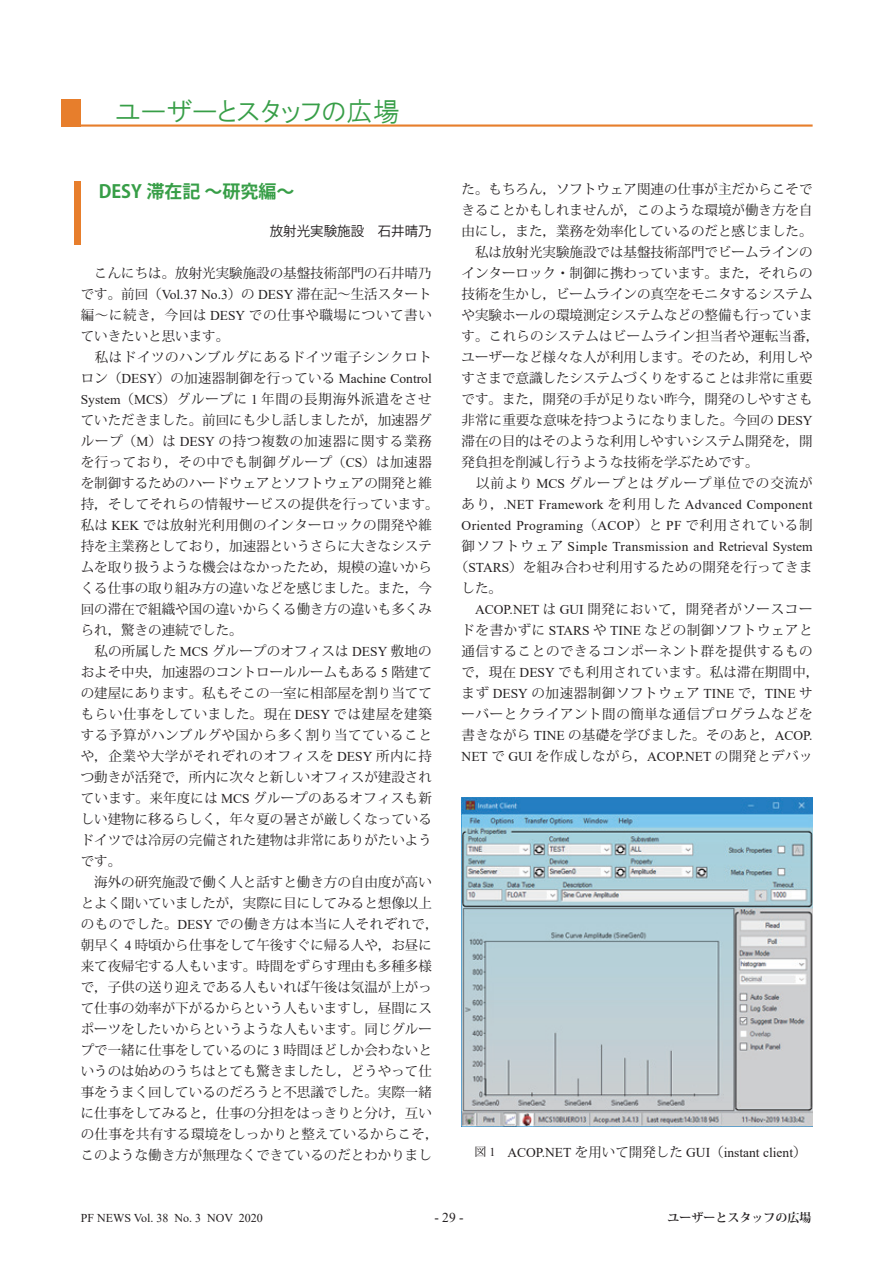
<style>
.page{position:relative;width:893px;height:1263px;background:#fff}
.page>*{position:absolute;margin:0;border:0;box-sizing:border-box;transform-origin:0 0}
.t1{font:27px "HGP Gothic M";color:#379e47}
.t2{font:700 18px "Koz Go Pro";color:#379e47}
.t3{font:13.5px/21px "Koz Min Pro";color:#231f20}
.t4{font:13.5px/21px "Koz Min Pro";letter-spacing:.04em;color:#231f20;text-align:center}
.t5{font:13.5px/21px "Times New Roman";color:#231f20;text-align:justify}
.t6{font:13.5px/21px "Koz Min Pro";letter-spacing:.02em;color:#231f20}
.t7{font:13.5px "Koz Go Pro";color:#231f20}
.t8{font:12px "Times New Roman";color:#231f20}
.t9{font:700 12px "Koz Min Pro";color:#231f20}
.s1{font-family:"HGS Soei Kakugothic UB";color:#231f20}
.s2{font-family:"Times New Roman"}
.s3{font-family:"Koz Min Pro"}
.s4{font-family:"Koz Min Pro";font-size:12px}
.s5{font-size:12px}
</style>
<div class="page">
<hr style="left:61px;top:124px;width:752px;height:3px;background:#e77e2c">
<div style="left:61px;top:99px;width:20px;height:28px;background:#e77e2c"></div>
<div style="left:74px;top:181px;width:7px;height:64px;background:#e77e2c"></div>
<img style="left:462px;top:798px;width:351px;height:329px">
<h1 class="t1" style="left:61px;top:98px;width:340px"><span class="s1">　　</span>ユーザーとスタッフの広場</h1>
<h2 class="t2" style="left:81px;top:179px;width:215px">　DESY 滞在記 ～研究編～</h2>
<p class="t7" style="left:270px;top:222px;width:163px">放射光実験施設　石井晴乃</p>
<p class="t3" style="left:81px;top:262px;width:353px">　こんにちは。放射光実験施設の基盤技術部門の石井晴乃です。前回（<span class="s2">Vol.37 No.3</span>）の <span class="s2">DESY</span> 滞在記～生活スタート編～に続き，今回は <span class="s2">DESY</span> での仕事や職場について書いていきたいと思います。<br>　私はドイツのハンブルグにあるドイツ電子シンクロト</p>
<p class="t5" style="left:81px;top:367px;width:352px"><span class="s3">ロン（</span>DESY<span class="s3">）の加速器制御を行っている</span> Machine Control</p>
<p class="t3" style="left:81px;top:388px;width:359px"><span class="s2">System</span>（<span class="s2">MCS</span>）グループに <span class="s2">1</span> 年間の長期海外派遣をさせていただきました。前回にも少し話しましたが，加速器グループ（<span class="s2">M</span>）は <span class="s2">DESY</span> の持つ複数の加速器に関する業務を行っており，その中でも制御グループ（<span class="s2">CS</span>）は加速器を制御するためのハードウェアとソフトウェアの開発と維持，そしてそれらの情報サービスの提供を行っています。私は <span class="s2">KEK</span> では放射光利用側のインターロックの開発や維持を主業務としており，加速器というさらに大きなシステムを取り扱うような機会はなかったため，規模の違いからくる仕事の取り組み方の違いなどを感じました。また，今回の滞在で組織や国の違いからくる働き方の違いも多くみられ，驚きの連続でした。<br>　私の所属した <span class="s2">MCS</span> グループのオフィスは <span class="s2">DESY</span> 敷地のおよそ中央，加速器のコントロールルームもある <span class="s2">5</span> 階建ての建屋にあります。私もそこの一室に相部屋を割り当ててもらい仕事をしていました。現在 <span class="s2">DESY</span> では建屋を建築する予算がハンブルグや国から多く割り当てていることや，企業や大学がそれぞれのオフィスを <span class="s2">DESY</span> 所内に持つ動きが活発で，所内に次々と新しいオフィスが建設されています。来年度には <span class="s2">MCS</span> グループのあるオフィスも新しい建物に移るらしく，年々夏の暑さが厳しくなっているドイツでは冷房の完備された建物は非常にありがたいようです。<br>　海外の研究施設で働く人と話すと働き方の自由度が高いとよく聞いていましたが，実際に目にしてみると想像以上のものでした。<span class="s2">DESY</span> での働き方は本当に人それぞれで，朝早く <span class="s2">4</span> 時頃から仕事をして午後すぐに帰る人や，お昼に来て夜帰宅する人もいます。時間をずらす理由も多種多様で，子供の送り迎えである人もいれば午後は気温が上がって仕事の効率が下がるからという人もいますし，昼間にスポーツをしたいからというような人もいます。同じグループで一緒に仕事をしているのに <span class="s2">3</span> 時間ほどしか会わないというのは始めのうちはとても驚きましたし，どうやって仕事をうまく回しているのだろうと不思議でした。実際一緒に仕事をしてみると，仕事の分担をはっきりと分け，互いの仕事を共有する環境をしっかりと整えているからこそ，このような働き方が無理なくできているのだとわかりまし</p>
<p class="t3" style="left:462px;top:178px;width:359px">た。もちろん，ソフトウェア関連の仕事が主だからこそできることかもしれませんが，このような環境が働き方を自由にし，また，業務を効率化しているのだと感じました。　私は放射光実験施設では基盤技術部門でビームラインのインターロック・制御に携わっています。また，それらの技術を生かし，ビームラインの真空をモニタするシステムや実験ホールの環境測定システムなどの整備も行っています。これらのシステムはビームライン担当者や運転当番，ユーザーなど様々な人が利用します。そのため，利用しやすさまで意識したシステムづくりをすることは非常に重要です。また，開発の手が足りない昨今，開発のしやすさも非常に重要な意味を持つようになりました。今回の <span class="s2">DESY</span>滞在の目的はそのような利用しやすいシステム開発を，開発負担を削減し行うような技術を学ぶためです。<br>　以前より <span class="s2">MCS</span> グループとはグループ単位での交流が</p>
<p class="t5" style="left:462px;top:493px;width:353px"><span class="s3">あり，</span>.NET Framework <span class="s3">を利用した</span> Advanced Component Oriented Programing<span class="s3">（</span>ACOP<span class="s3">）と</span> PF <span class="s3">で利用されている制御ソフトウェア</span> Simple Transmission and Retrieval System</p>
<p class="t6" style="left:462px;top:556px;width:352px;text-indent:-7px">（<span class="s2">STARS</span>）を組み合わせ利用するための開発を行ってきました。</p>
<p class="t4" style="left:462px;top:598px;width:359px"><span class="s2">ACOP.NET</span> は <span class="s2">GUI</span> 開発において，開発者がソースコー<br>ドを書かずに <span class="s2">STARS</span> や <span class="s2">TINE</span> などの制御ソフトウェアと通信することのできるコンポーネント群を提供するもので，現在 <span class="s2">DESY</span> でも利用されています。私は滞在期間中，まず <span class="s2">DESY</span> の加速器制御ソフトウェア <span class="s2">TINE</span> で，<span class="s2">TINE</span> サーバーとクライアント間の簡単な通信プログラムなどを書きながら <span class="s2">TINE</span> の基礎を学びました。そのあと，<span class="s2">ACOP.<br>NET</span> で <span class="s2">GUI</span> を作成しながら，<span class="s2">ACOP.NET</span> の開発とデバッ</p>
<p class="t5" style="left:474px;top:1141px;width:334px"><span class="s4">図</span> <span class="s5">1</span> ACOP.NET <span class="s3">を用いて開発した</span> GUI<span class="s3">（</span>instant client<span class="s3">）</span></p>
<p class="t8" style="left:81px;top:1209px;width:184px">PF NEWS Vol. 38 No. 3 NOV 2020</p>
<p class="t5" style="left:434px;top:1207px;width:31px">- 29 -</p>
<p class="t9" style="left:667px;top:1209px;width:145px">ユーザーとスタッフの広場</p>
</div>
